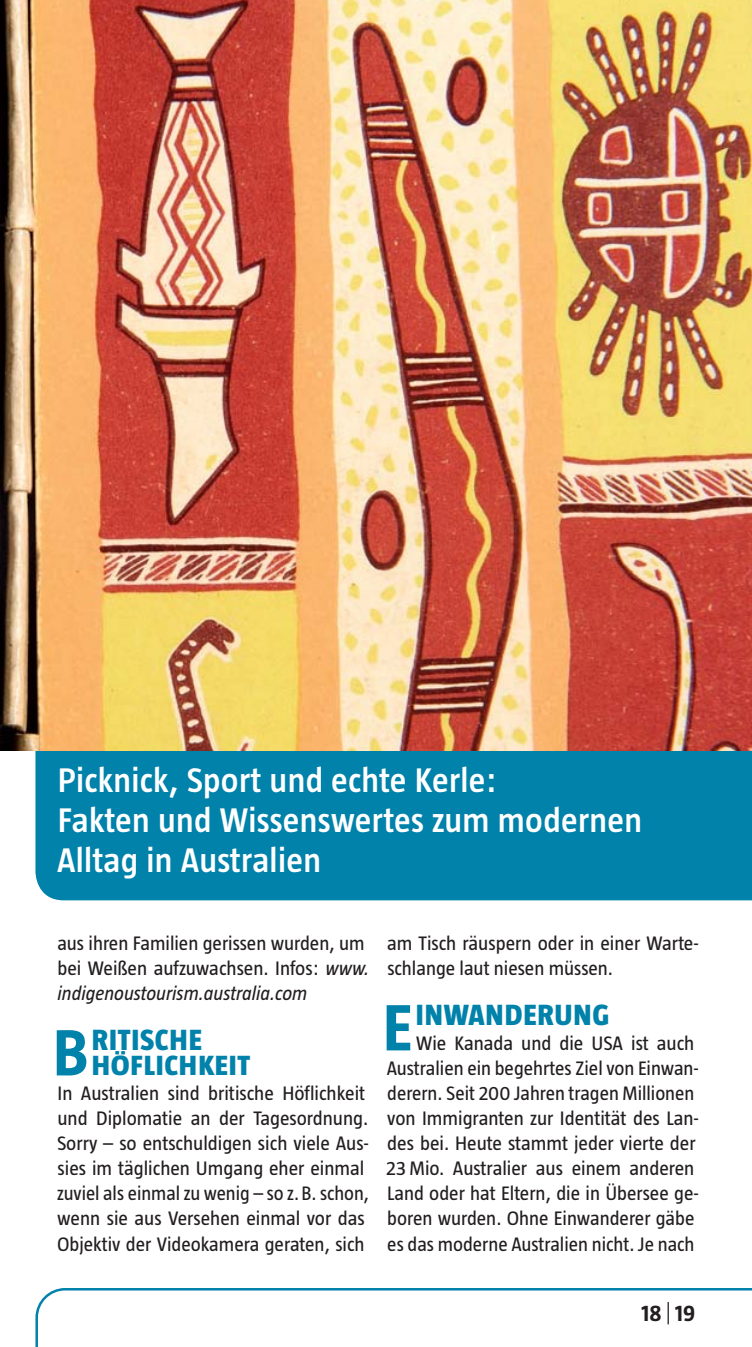
<style>
.page{position:relative;width:752px;height:1347px;background:#fff}
.page>*{position:absolute;margin:0;border:0;box-sizing:border-box;transform-origin:0 0}
.t1{font:700 67px "Taz";color:#0082aa}
.t2{font:600 35px/40px "Taz";letter-spacing:.01em;color:#fff}
.t3{font:800 30px "Taz";letter-spacing:.025em;color:#0082aa}
.t4{font:800 28.5px "Taz";letter-spacing:.025em;color:#0082aa;scale:1.05 1}
.t5{font:700 22.5px "Taz";color:#231f20}
.t6{font:20px/25px "Taz";color:#231f20}
.s1{font-style:italic}
.s2{font-weight:300}
</style>
<div class="page">
<div style="left:35px;top:750px;width:716px;height:150px;background:#0082aa"></div>
<img style="left:0;top:0;width:751px;height:750px">
<svg style="left:35px;top:1288px;width:716px;height:58px"></svg>
<h2 class="t2" style="left:57px;top:764px;width:586px">Picknick, Sport und echte Kerle:<br>Fakten und Wissenswertes zum modernen<br>Alltag in Australien</h2>
<p class="t6" style="left:57px;top:933px;width:313px">aus ihren Familien gerissen wurden, um bei Weißen aufzuwachsen. Infos: <span class="s1">www. indigenoustourism.australia.com</span></p>
<h1 class="t1" style="left:53px;top:1027px;width:37px">B</h1>
<h3 class="t3" style="left:92px;top:1029px;width:112px">RITISCHE</h3>
<h3 class="t4" style="left:92px;top:1055px;width:152px">HÖFLICHKEIT</h3>
<p class="t6" style="left:57px;top:1083px;width:313px">In Australien sind britische Höflichkeit und Diplomatie an der Tagesordnung.<br>Sorry – so entschuldigen sich viele Aus&shy;sies im täglichen Umgang eher einmal zuviel als einmal zu wenig – so z. B. schon, wenn sie aus Versehen einmal vor das Objektiv der Videokamera geraten, sich</p>
<p class="t6" style="left:387px;top:933px;width:313px">am Tisch räuspern oder in einer Warte&shy;schlange laut niesen müssen.</p>
<h1 class="t1" style="left:382px;top:1002px;width:31px">E</h1>
<h3 class="t3" style="left:415px;top:1004px;width:195px">INWANDERUNG</h3>
<p class="t6" style="left:386px;top:1033px;width:314px;text-indent:30px">Wie Kanada und die USA ist auch Australien ein begehrtes Ziel von Einwan&shy;derern. Seit 200 Jahren tragen Millionen von Immigranten zur Identität des Lan&shy;des bei. Heute stammt jeder vierte der 23 Mio. Australier aus einem anderen Land oder hat Eltern, die in Übersee ge&shy;boren wurden. Ohne Einwanderer gäbe es das moderne Australien nicht. Je nach</p>
<p class="t5" style="left:641px;top:1304px;width:55px">18<span class="s2">|</span>19</p>
</div>
